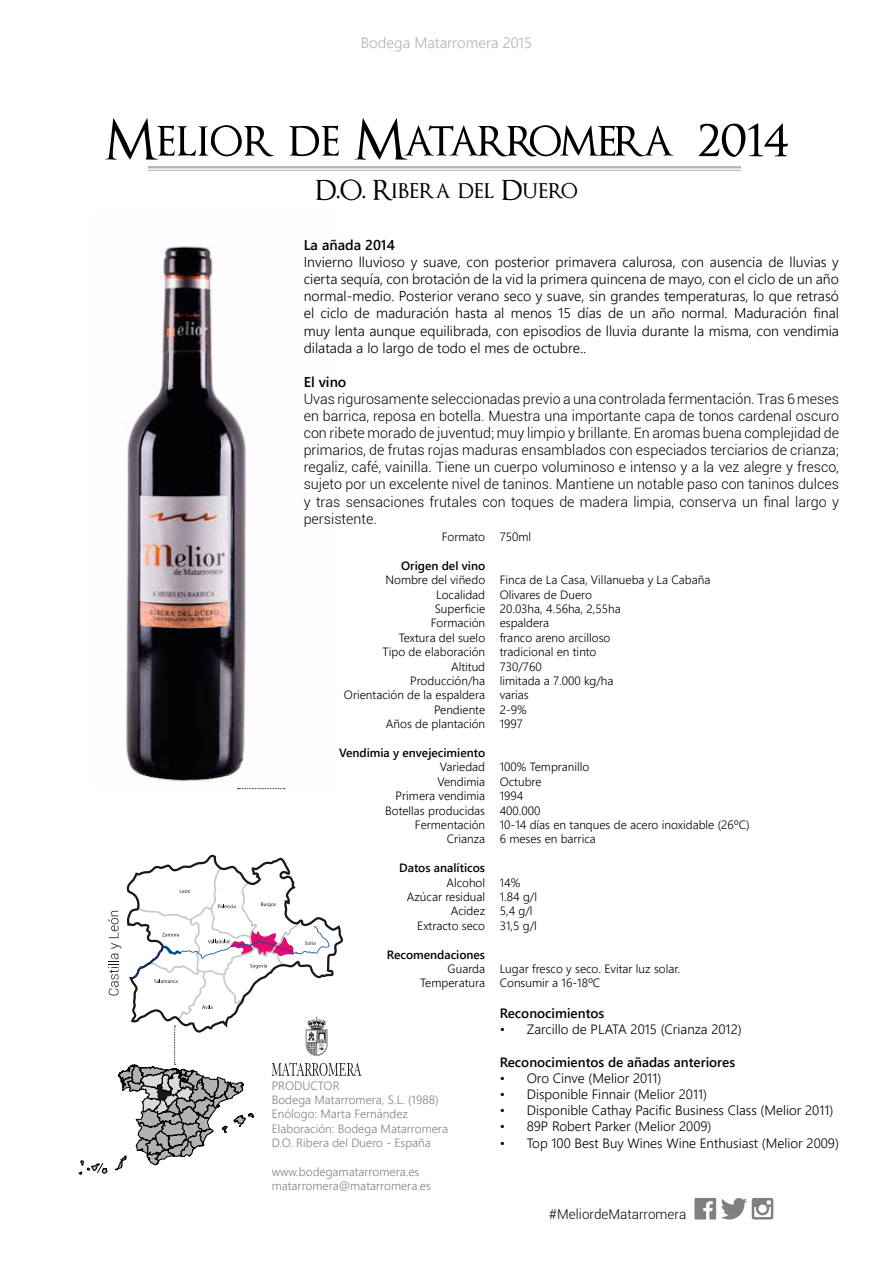
<style>
.page{position:relative;width:893px;height:1263px;background:#fff}
.page>*{position:absolute;margin:0;border:0;box-sizing:border-box;transform-origin:0 0}
.t1{font:54px "Optimus Princeps";letter-spacing:-.06em;color:#000}
.t2{font:27px "Optimus Princeps";color:#000}
.t3{font:15px "Webly Sleek UI Semilight";color:#b3b2b2}
.t4{font:300 14.25px/17.1px "Roboto";color:#000;text-align:justify}
.t5{font:14.25px/17.1px "Webly Sleek UI Semilight";color:#000;text-align:justify}
.t6{font:14.25px "Webly Sleek UI Semibold";color:#000}
.t7{font:13.5px "Webly Sleek UI Semilight";color:#000}
.t8{font:13.5px "Webly Sleek UI Semibold";color:#000}
.t9{font:300 13.5px "Roboto";color:#000}
.t10{font:12px/14.4px "Webly Sleek UI Semilight";color:#000;text-align:right}
.t11{font:12px/14.4px "Webly Sleek UI Semilight";color:#808285}
.t12{font:12px "Webly Sleek UI Semibold";color:#000}
</style>
<div class="page">
<img style="left:125px;top:246px;width:121px;height:536px">
<hr style="left:148px;top:166px;width:593px;height:2px;background:#b3b2b2">
<hr style="left:148px;top:170px;width:593px;height:1px;background:#b3b2b2">
<svg style="left:238px;top:788px;width:47px;height:1px"></svg>
<svg style="left:79px;top:855px;width:282px;height:320px"></svg>
<svg style="left:694px;top:1198px;width:79px;height:21px"></svg>
<p class="t3" style="left:361px;top:31px;width:173px">Bodega Matarromera 2015</p>
<h1 class="t1" style="left:104px;top:113px;width:687px">Melior de Matarromera 2014</h1>
<h2 class="t2" style="left:315px;top:177px;width:264px">D.O. Ribera del Duero</h2>
<p class="t6" style="left:304px;top:234px;width:93px">La añada 2014</p>
<p class="t5" style="left:304px;top:253px;width:537px">Invierno lluvioso y suave, con posterior primavera calurosa, con ausencia de lluvias y cierta sequía, con brotación de la vid la primera quincena de mayo, con el ciclo de un año normal-medio. Posterior verano seco y suave, sin grandes temperaturas, lo que retrasó el ciclo de maduración hasta al menos 15 días de un año normal. Maduración final muy lenta aunque equilibrada, con episodios de lluvia durante la misma, con vendimia dilatada a lo largo de todo el mes de octubre..</p>
<p class="t6" style="left:304px;top:371px;width:44px">El vino</p>
<p class="t4" style="left:304px;top:390px;width:537px">Uvas rigurosamente seleccionadas previo a una controlada fermentación. Tras 6 meses en barrica, reposa en botella. Muestra una importante capa de tonos cardenal oscuro con ribete morado de juventud; muy limpio y brillante. En aromas buena complejidad de primarios, de frutas rojas maduras ensamblados con especiados terciarios de crianza; regaliz, café, vainilla. Tiene un cuerpo voluminoso e intenso y a la vez alegre y fresco, sujeto por un excelente nivel de taninos. Mantiene un notable paso con taninos dulces y tras sensaciones frutales con toques de madera limpia, conserva un final largo y persistente.</p>
<p class="t10" style="left:442px;top:529px;width:45px">Formato</p>
<p class="t12" style="left:401px;top:556px;width:85px">Origen del vino</p>
<p class="t10" style="left:344px;top:572px;width:143px">Nombre del viñedo<br>Localidad<br>Superficie<br>Formación<br>Textura del suelo<br>Tipo de elaboración<br>Altitud<br>Producción/ha<br>Orientación de la espaldera<br>Pendiente<br>Años de plantación</p>
<p class="t12" style="left:339px;top:744px;width:148px">Vendimia y envejecimiento</p>
<p class="t10" style="left:385px;top:759px;width:102px">Variedad<br>Vendimia<br>Primera vendimia<br>Botellas producidas<br>Fermentación<br>Crianza</p>
<p class="t12" style="left:399px;top:859px;width:88px">Datos analíticos</p>
<p class="t10" style="left:407px;top:875px;width:80px">Alcohol<br>Azúcar residual<br>Acidez<br>Extracto seco</p>
<p class="t12" style="left:387px;top:945px;width:100px">Recomendaciones</p>
<p class="t10" style="left:420px;top:961px;width:66px">Guarda<br>Temperatura</p>
<p class="t11" style="left:272px;top:1078px;width:178px">PRODUCTOR<br>Bodega Matarromera, S.L. (1988)<br>Enólogo: Marta Fernández<br>Elaboración: Bodega Matarromera<br>D.O. Ribera del Duero - España</p>
<p class="t11" style="left:272px;top:1164px;width:161px">www.bodegamatarromera.es matarromera@matarromera.es</p>
<p class="t10" style="left:500px;top:529px;width:33px">750ml</p>
<p class="t10" style="left:500px;top:572px;width:212px;text-align:left">Finca de La Casa, Villanueba y La Cabaña<br>Olivares de Duero<br>20.03ha, 4.56ha, 2,55ha<br>espaldera<br>franco areno arcilloso<br>tradicional en tinto<br>730/760<br>limitada a 7.000 kg/ha<br>varias<br>2-9%<br>1997</p>
<p class="t10" style="left:500px;top:759px;width:252px;text-align:left">100% Tempranillo<br>Octubre<br>1994<br>400.000<br>10-14 días en tanques de acero inoxidable (26ºC)<br>6 meses en barrica</p>
<p class="t10" style="left:500px;top:875px;width:39px;text-align:left">14%<br>1.84 g/l<br>5,4 g/l<br>31,5 g/l</p>
<p class="t10" style="left:500px;top:961px;width:182px;text-align:left">Lugar fresco y seco. Evitar luz solar.<br>Consumir a 16-18ºC</p>
<p class="t8" style="left:500px;top:1003px;width:106px">Reconocimientos</p>
<p class="t7" style="left:500px;top:1019px;width:244px">• Zarcillo de PLATA 2015 (Crianza 2012)</p>
<p class="t8" style="left:500px;top:1052px;width:237px">Reconocimientos de añadas anteriores</p>
<p class="t7" style="left:500px;top:1068px;width:163px">• Oro Cinve (Melior 2011)</p>
<p class="t7" style="left:500px;top:1084px;width:209px">• Disponible Finnair (Melior 2011)</p>
<p class="t7" style="left:500px;top:1100px;width:335px">• Disponible Cathay Pacific Business Class (Melior 2011)</p>
<p class="t7" style="left:500px;top:1116px;width:213px">• 89P Robert Parker (Melior 2009)</p>
<p class="t7" style="left:500px;top:1133px;width:341px">• Top 100 Best Buy Wines Wine Enthusiast (Melior 2009)</p>
<p class="t9" style="left:549px;top:1204px;width:139px">#MeliordeMatarromera</p>
</div>
